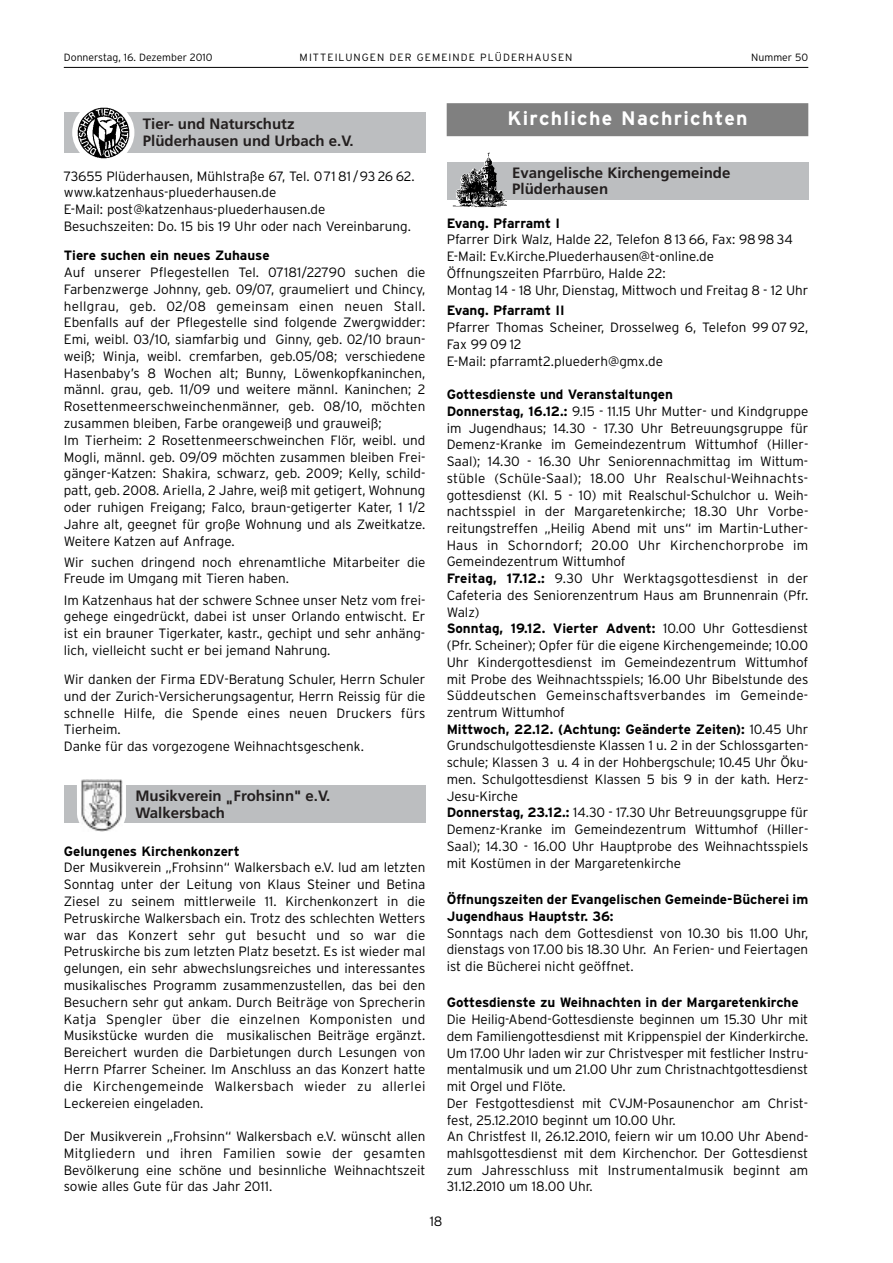
<style>
.page{position:relative;width:893px;height:1263px;background:#fff}
.page>*{position:absolute;margin:0;border:0;box-sizing:border-box;transform-origin:0 0}
.t1{font:700 19.5px "Interstate";letter-spacing:.07em;color:#fff}
.t2{font:700 15px/16.5px "Frutiger";color:#231f1f}
.t3{font:300 13.5px/16.8px "Interstate";color:#000}
.t4{font:700 13.5px/16.8px "Interstate";color:#000}
.t5{font:300 10.5px "Interstate";letter-spacing:.105em;color:#000}
.t6{font:300 10.5px "Interstate";color:#000}
.s1{font-weight:700}
</style>
<div class="page">
<hr style="left:64px;top:67px;width:744px;height:1px;background:#000">
<div style="left:64px;top:786px;width:361px;height:37px;background:#bcbec0"></div>
<svg style="left:77px;top:786px;width:49px;height:46px"></svg>
<img style="left:81px;top:779px;width:42px;height:52px">
<div style="left:64px;top:112px;width:361px;height:40px;background:#bcbec0"></div>
<svg style="left:72px;top:115px;width:62px;height:44px"></svg>
<img style="left:78px;top:107px;width:51px;height:51px">
<div style="left:446px;top:103px;width:362px;height:33px;background:#808080"></div>
<div style="left:446px;top:162px;width:362px;height:37px;background:#bcbec0"></div>
<img style="left:451px;top:153px;width:56px;height:55px">
<p class="t6" style="left:64px;top:53px;width:150px">Donnerstag, 16. Dezember 2010</p>
<p class="t5" style="left:299px;top:53px;width:274px">MITTEILUNGEN DER GEMEINDE PLÜDERHAUSEN</p>
<p class="t6" style="left:751px;top:53px;width:59px">Nummer 50</p>
<p class="t2" style="left:143px;top:117px;width:212px">Tier- und Naturschutz<br>Plüderhausen und Urbach e.V.</p>
<h1 class="t1" style="left:507px;top:111px;width:242px">Kirchliche Nachrichten</h1>
<p class="t3" style="left:64px;top:169px;width:352px">73655 Plüderhausen, Mühlstraße 67, Tel. 071 81/93 26 62. www.katzenhaus-pluederhausen.de<br>E-Mail: post@katzenhaus-pluederhausen.de Besuchszeiten: Do. 15 bis 19 Uhr oder nach Vereinbarung.</p>
<p class="t4" style="left:64px;top:248px;width:207px">Tiere suchen ein neues Zuhause</p>
<p class="t3" style="left:64px;top:265px;width:363px">Auf unserer Pflegestellen Tel. 07181/22790 suchen die Farbenzwerge Johnny, geb. 09/07, graumeliert und Chincy, hellgrau, geb. 02/08 gemeinsam einen neuen Stall.<br>Ebenfalls auf der Pflegestelle sind folgende Zwergwidder:<br>Emi, weibl. 03/10, siamfarbig und Ginny, geb. 02/10 braun&shy;weiß; Winja, weibl. cremfarben, geb.05/08; verschiedene Hasenbaby’s 8 Wochen alt; Bunny, Löwenkopfkaninchen, männl. grau, geb. 11/09 und weitere männl. Kaninchen; 2<br>Rosettenmeerschweinchenmänner, geb. 08/10, möchten zusammen bleiben, Farbe orangeweiß und grauweiß;<br>Im Tierheim: 2 Rosettenmeerschweinchen Flör, weibl. und Mogli, männl. geb. 09/09 möchten zusammen bleiben Frei&shy;gänger-Katzen: Shakira, schwarz, geb. 2009; Kelly, schild&shy;patt, geb. 2008. Ariella, 2 Jahre, weiß mit getigert, Wohnung oder ruhigen Freigang; Falco, braun-getigerter Kater, 1 1/2<br>Jahre alt, geegnet für große Wohnung und als Zweitkatze.<br>Weitere Katzen auf Anfrage.</p>
<p class="t3" style="left:64px;top:555px;width:363px">Wir suchen dringend noch ehrenamtliche Mitarbeiter die<br>Freude im Umgang mit Tieren haben.</p>
<p class="t3" style="left:64px;top:592px;width:363px;text-align:justify">Im Katzenhaus hat der schwere Schnee unser Netz vom frei&shy;gehege eingedrückt, dabei ist unser Orlando entwischt. Er ist ein brauner Tigerkater, kastr., gechipt und sehr anhäng&shy;lich, vielleicht sucht er bei jemand Nahrung.</p>
<p class="t3" style="left:64px;top:672px;width:363px">Wir danken der Firma EDV-Beratung Schuler, Herrn Schuler und der Zurich-Versicherungsagentur, Herrn Reissig für die schnelle Hilfe, die Spende eines neuen Druckers fürs Tierheim.<br>Danke für das vorgezogene Weihnachtsgeschenk.</p>
<p class="t2" style="left:135px;top:789px;width:196px">Musikverein Frohsinn" e.V.<br>Walkersbach</p>
<p class="t2" style="left:226px;top:798px;width:9px">"</p>
<p class="t4" style="left:64px;top:843px;width:178px">Gelungenes Kirchenkonzert</p>
<p class="t3" style="left:64px;top:860px;width:363px;text-align:justify">Der Musikverein „Frohsinn“ Walkersbach e.V. lud am letzten Sonntag unter der Leitung von Klaus Steiner und Betina Ziesel zu seinem mittlerweile 11. Kirchenkonzert in die Petruskirche Walkersbach ein. Trotz des schlechten Wetters war das Konzert sehr gut besucht und so war die Petruskirche bis zum letzten Platz besetzt. Es ist wieder mal gelungen, ein sehr abwechslungsreiches und interessantes musikalisches Programm zusammenzustellen, das bei den Besuchern sehr gut ankam. Durch Beiträge von Sprecherin Katja Spengler über die einzelnen Komponisten und Musikstücke wurden die musikalischen Beiträge ergänzt.<br>Bereichert wurden die Darbietungen durch Lesungen von Herrn Pfarrer Scheiner. Im Anschluss an das Konzert hatte die Kirchengemeinde Walkersbach wieder zu allerlei Leckereien eingeladen.</p>
<p class="t3" style="left:64px;top:1129px;width:363px;text-align:justify">Der Musikverein „Frohsinn“ Walkersbach e.V. wünscht allen Mitgliedern und ihren Familien sowie der gesamten Bevölkerung eine schöne und besinnliche Weihnachtszeit sowie alles Gute für das Jahr 2011.</p>
<p class="t2" style="left:512px;top:165px;width:220px">Evangelische Kirchengemeinde<br>Plüderhausen</p>
<p class="t4" style="left:446px;top:216px;width:115px">Evang. Pfarramt I</p>
<p class="t3" style="left:446px;top:232px;width:363px">Pfarrer Dirk Walz, Halde 22, Telefon 8 13 66, Fax: 98 98 34<br>E-Mail: Ev.Kirche.Pluederhausen@t-online.de Öffnungszeiten Pfarrbüro, Halde 22:<br>Montag 14 - 18 Uhr, Dienstag, Mittwoch und Freitag 8 - 12 Uhr</p>
<p class="t4" style="left:446px;top:303px;width:119px">Evang. Pfarramt II</p>
<p class="t3" style="left:446px;top:320px;width:363px">Pfarrer Thomas Scheiner, Drosselweg 6, Telefon 99 07 92,<br>Fax 99 09 12<br>E-Mail: pfarramt2.pluederh@gmx.de</p>
<p class="t3" style="left:446px;top:387px;width:363px"><span class="s1">Gottesdienste und Veranstaltungen<br>Donnerstag, 16.12.:</span> 9.15 - 11.15 Uhr Mutter- und Kindgruppe im Jugendhaus; 14.30 - 17.30 Uhr Betreuungsgruppe für Demenz-Kranke im Gemeindezentrum Wittumhof (Hiller-Saal); 14.30 - 16.30 Uhr Seniorennachmittag im Wittum&shy;stüble (Schüle-Saal); 18.00 Uhr Realschul-Weihnachts&shy;gottesdienst (Kl. 5 - 10) mit Realschul-Schulchor u. Weih&shy;nachtsspiel in der Margaretenkirche; 18.30 Uhr Vorbe&shy;reitungstreffen „Heilig Abend mit uns“ im Martin-Luther-Haus in Schorndorf; 20.00 Uhr Kirchenchorprobe im Gemeindezentrum Wittumhof<br><span class="s1">Freitag, 17.12.:</span> 9.30 Uhr Werktagsgottesdienst in der Cafeteria des Seniorenzentrum Haus am Brunnenrain (Pfr.<br>Walz)<br><span class="s1">Sonntag, 19.12. Vierter Advent:</span> 10.00 Uhr Gottesdienst (Pfr. Scheiner); Opfer für die eigene Kirchengemeinde; 10.00<br>Uhr Kindergottesdienst im Gemeindezentrum Wittumhof mit Probe des Weihnachtsspiels; 16.00 Uhr Bibelstunde des Süddeutschen Gemeinschaftsverbandes im Gemeinde&shy;zentrum Wittumhof<br><span class="s1">Mittwoch, 22.12. (Achtung: Geänderte Zeiten):</span> 10.45 Uhr Grundschulgottesdienste Klassen 1 u. 2 in der Schlossgarten&shy;schule; Klassen 3 u. 4 in der Hohbergschule; 10.45 Uhr Öku&shy;men. Schulgottesdienst Klassen 5 bis 9 in der kath. Herz-Jesu-Kirche<br><span class="s1">Donnerstag, 23.12.:</span> 14.30 - 17.30 Uhr Betreuungsgruppe für Demenz-Kranke im Gemeindezentrum Wittumhof (Hiller-Saal); 14.30 - 16.00 Uhr Hauptprobe des Weihnachtsspiels mit Kostümen in der Margaretenkirche</p>
<p class="t4" style="left:446px;top:892px;width:363px">Öffnungszeiten der Evangelischen Gemeinde-Bücherei im<br>Jugendhaus Hauptstr. 36:</p>
<p class="t3" style="left:446px;top:925px;width:363px;text-align:justify">Sonntags nach dem Gottesdienst von 10.30 bis 11.00 Uhr, dienstags von 17.00 bis 18.30 Uhr. An Ferien- und Feiertagen ist die Bücherei nicht geöffnet.</p>
<p class="t4" style="left:446px;top:995px;width:353px">Gottesdienste zu Weihnachten in der Margaretenkirche</p>
<p class="t3" style="left:446px;top:1012px;width:363px">Die Heilig-Abend-Gottesdienste beginnen um 15.30 Uhr mit dem Familiengottesdienst mit Krippenspiel der Kinderkirche.<br>Um 17.00 Uhr laden wir zur Christvesper mit festlicher Instru&shy;mentalmusik und um 21.00 Uhr zum Christnachtgottesdienst mit Orgel und Flöte.<br>Der Festgottesdienst mit CVJM-Posaunenchor am Christ&shy;fest, 25.12.2010 beginnt um 10.00 Uhr.<br>An Christfest II, 26.12.2010, feiern wir um 10.00 Uhr Abend&shy;mahlsgottesdienst mit dem Kirchenchor. Der Gottesdienst zum Jahresschluss mit Instrumentalmusik beginnt am 31.12.2010 um 18.00 Uhr.</p>
<p class="t3" style="left:429px;top:1214px;width:14px">18</p>
</div>
